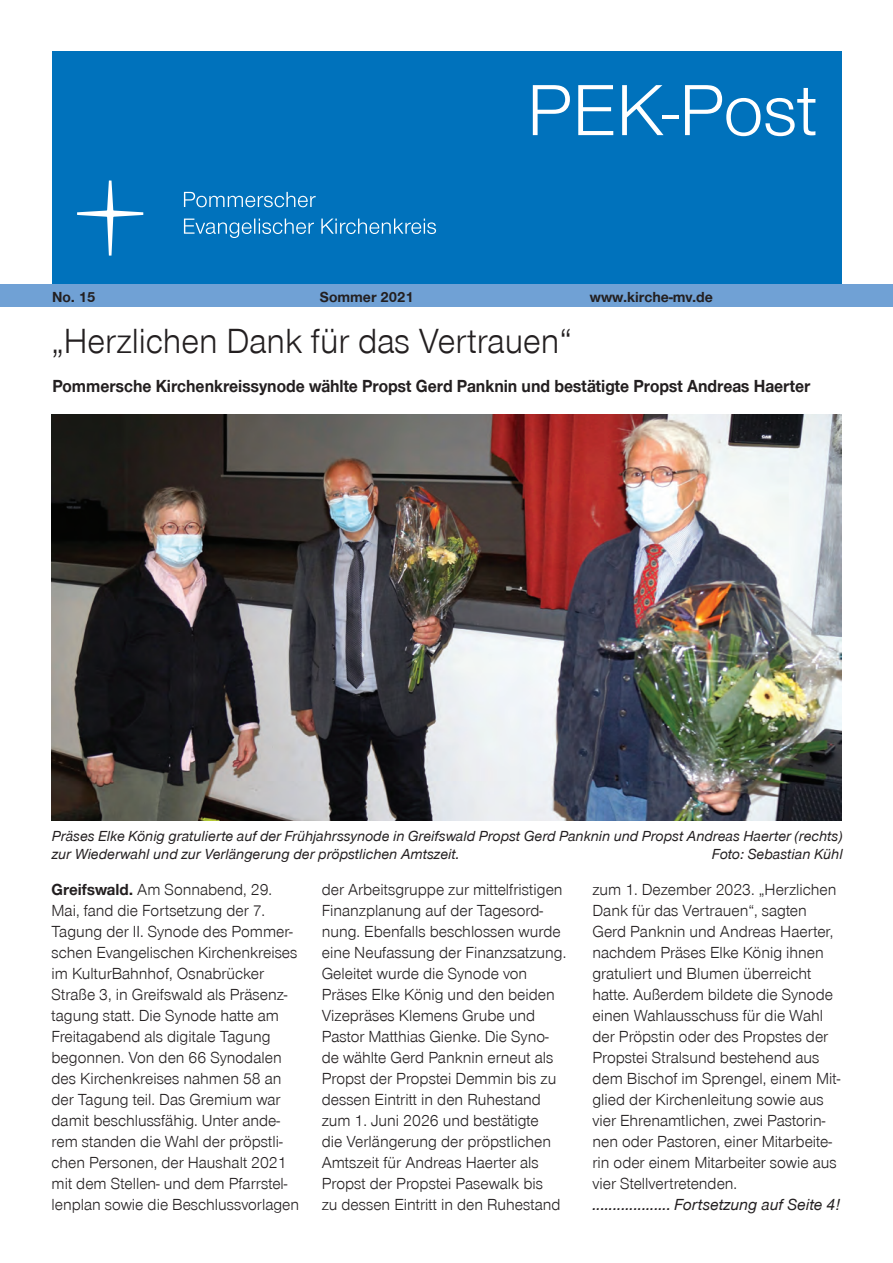
<style>
.page{position:relative;width:893px;height:1263px;background:#fff}
.page>*{position:absolute;margin:0;border:0;box-sizing:border-box;transform-origin:0 0}
.t1{font:75px "Nordelbica";color:#fff}
.t2{font:36px "Nordelbica";color:#231f20;scale:.96 1}
.t3{font:700 18px "Nordelbica";color:#231f20;scale:.93 1}
.t4{font:16.5px/21px "Nordelbica";color:#231f20}
.t5{font:italic 500 16.5px "Nordelbica";color:#231f20}
.t6{font:italic 500 15px/18px "Nordelbica";color:#231f20}
.t7{font:700 15px "Nordelbica";color:#231f20}
.s1{font-weight:700}
</style>
<div class="page">
<div style="left:52px;top:51px;width:790px;height:233px;background:#0072bc"></div>
<svg style="left:77px;top:180px;width:66px;height:76px"></svg>
<svg style="left:184px;top:219px;width:252px;height:19px"></svg>
<svg style="left:184px;top:192px;width:132px;height:15px"></svg>
<div style="left:1px;top:284px;width:892px;height:23px;background:#70a1d5"></div>
<img style="left:52px;top:414px;width:790px;height:407px">
<h1 class="t1" style="left:527px;top:68px;width:292px">PEK-Post</h1>
<p class="t7" style="left:52px;top:288px;width:45px">No. 15</p>
<p class="t7" style="left:320px;top:288px;width:96px">Sommer 2021</p>
<p class="t7" style="left:590px;top:288px;width:125px">www.kirche-mv.de</p>
<h2 class="t2" style="left:51px;top:321px;width:544px">„Herzlichen Dank für das Vertrauen“</h2>
<p class="t3" style="left:52px;top:376px;width:816px">Pommersche Kirchenkreissynode wählte Propst Gerd Panknin und bestätigte Propst Andreas Haerter</p>
<p class="t6" style="left:52px;top:827px;width:792px">Präses Elke König gratulierte auf der Frühjahrssynode in Greifswald Propst Gerd Panknin und Propst Andreas Haerter (rechts) zur Wiederwahl und zur Verlängerung der pröpstlichen Amtszeit.</p>
<p class="t6" style="left:712px;top:845px;width:132px">Foto: Sebastian Kühl</p>
<p class="t4" style="left:52px;top:879px;width:249px"><span class="s1">Greifswald.</span> Am Sonnabend, 29.<br>Mai, fand die Fortsetzung der 7.<br>Tagung der II. Synode des Pommer&shy;schen Evangelischen Kirchenkreises im KulturBahnhof, Osnabrücker Straße 3, in Greifswald als Präsenz&shy;tagung statt. Die Synode hatte am Freitagabend als digitale Tagung begonnen. Von den 66 Synodalen des Kirchenkreises nahmen 58 an der Tagung teil. Das Gremium war damit beschlussfähig. Unter ande&shy;rem standen die Wahl der pröpstli&shy;chen Personen, der Haushalt 2021 mit dem Stellen- und dem Pfarrstel&shy;lenplan sowie die Beschlussvorlagen</p>
<p class="t4" style="left:322px;top:879px;width:246px">der Arbeitsgruppe zur mittelfristigen Finanzplanung auf der Tagesord&shy;nung. Ebenfalls beschlossen wurde eine Neufassung der Finanzsatzung.<br>Geleitet wurde die Synode von Präses Elke König und den beiden Vizepräses Klemens Grube und Pastor Matthias Gienke. Die Syno&shy;de wählte Gerd Panknin erneut als Propst der Propstei Demmin bis zu dessen Eintritt in den Ruhestand zum 1. Juni 2026 und bestätigte<br>die Verlängerung der pröpstlichen Amtszeit für Andreas Haerter als Propst der Propstei Pasewalk bis<br>zu dessen Eintritt in den Ruhestand</p>
<p class="t4" style="left:592px;top:879px;width:249px">zum 1. Dezember 2023. „Herzlichen Dank für das Vertrauen“, sagten Gerd Panknin und Andreas Haerter, nachdem Präses Elke König ihnen gratuliert und Blumen überreicht hatte. Außerdem bildete die Synode einen Wahlausschuss für die Wahl der Pröpstin oder des Propstes der Propstei Stralsund bestehend aus dem Bischof im Sprengel, einem Mit&shy;glied der Kirchenleitung sowie aus vier Ehrenamtlichen, zwei Pastorin&shy;nen oder Pastoren, einer Mitarbeite&shy;rin oder einem Mitarbeiter sowie aus vier Stellvertretenden.</p>
<p class="t5" style="left:592px;top:1195px;width:249px">................... Fortsetzung auf Seite 4!</p>
</div>
